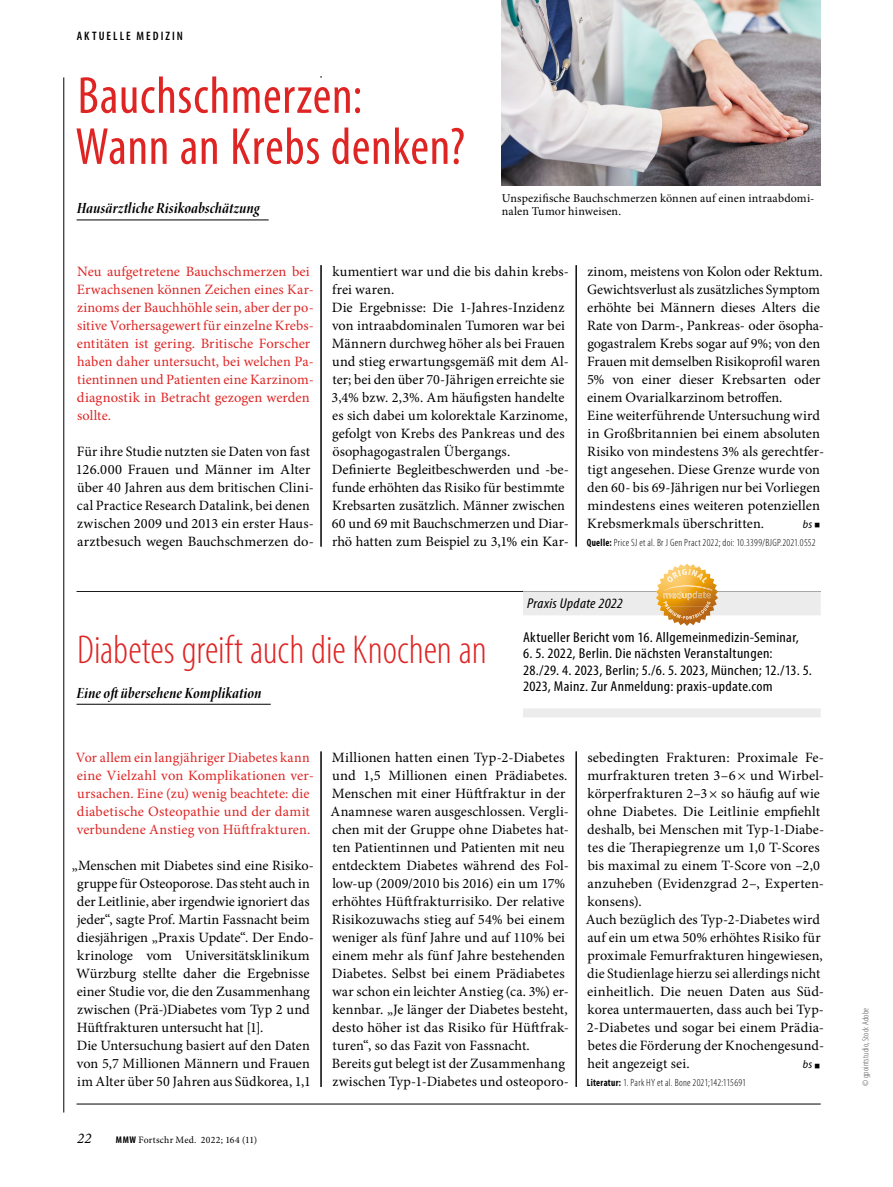
<style>
.page{position:relative;width:893px;height:1187px;background:#fff}
.page>*{position:absolute;margin:0;border:0;box-sizing:border-box;transform-origin:0 0}
.Title_kleinrot{font:condensed 52.5px/51px "Myriad Pro";letter-spacing:.015em;color:#de2524}
.Title_klein_schmalro{font:300 condensed 40.5px "Myriad Pro";letter-spacing:-.005em;color:#de2524}
.SuperTitle_1{font:15.75px "Minion Pro Bold Cn It Disp";letter-spacing:.005em;color:#000}
.t1{font:italic 14.85px "Minion Pro";color:#000}
.Para_Box_Linie{font:condensed 14.4px/16.5px "Myriad Pro";letter-spacing:.02em;color:#000;scale:1.1 1}
.Para_x{font:14.25px/18px "Minion Pro";letter-spacing:.005em;color:#000}
.Trailer_kleinrot{font:14.25px/18px "Minion Pro";letter-spacing:.005em;color:#de2524}
.Box_Heading_x{font:italic condensed 14.25px "Myriad Pro";letter-spacing:.015em;color:#000;scale:1.1 1}
.Category_x{font:600 condensed 12.3px "Myriad Pro";letter-spacing:.165em;color:#000}
.Image_Caption_x{font:12px/12.8px "Minion Pro";letter-spacing:.015em;color:#000}
.Para_x-2{font:italic semi-condensed 11.25px "Myriad Pro";color:#000}
.Source_x{font:300 condensed 10.5px "Myriad Pro";letter-spacing:.025em;color:#000}
.t2{font:9.75px "Minion Pro";letter-spacing:.025em;color:#000}
.Image_Source_x{font:300 condensed 9px "Myriad Pro";letter-spacing:.02em;color:#4d4d4c}
.s1{font-weight:700}
.s2{font-family:"Myriad Pro";font-weight:700;font-stretch:condensed}
</style>
<div class="page">
<hr style="left:77px;top:1103px;width:744px;height:1px;background:#000">
<hr style="left:64px;top:77px;width:1px;height:1035px;background:#000">
<hr style="left:77px;top:591px;width:744px;height:1px;background:#000">
<hr style="left:77px;top:704px;width:194px;height:1px;background:#000">
<hr style="left:321px;top:751px;width:1px;height:335px;background:#000">
<hr style="left:576px;top:751px;width:1px;height:335px;background:#000">
<hr style="left:77px;top:220px;width:192px;height:1px;background:#000">
<hr style="left:321px;top:265px;width:1px;height:281px;background:#000">
<hr style="left:576px;top:265px;width:1px;height:281px;background:#000">
<img style="left:502px;top:0;width:319px;height:185px">
<div style="left:523px;top:591px;width:298px;height:24px;background:#ececec"></div>
<div style="left:523px;top:708px;width:298px;height:9px;background:#ececec"></div>
<img style="left:674px;top:563px;width:26px;height:5px">
<img style="left:660px;top:606px;width:54px;height:19px">
<img style="left:656px;top:568px;width:62px;height:38px">
<img style="left:662px;top:585px;width:50px;height:6px">
<svg style="left:667px;top:569px;width:40px;height:14px"></svg>
<svg style="left:663px;top:589px;width:50px;height:30px"></svg>
<p class="Category_x" style="left:77px;top:29px;width:108px">AKTUELLE MEDIZIN</p>
<p class="Title_kleinrot" style="left:75px;top:69px;width:391px">Bauchschmerzen:<br>Wann an Krebs denken?</p>
<p class="SuperTitle_1" style="left:77px;top:199px;width:184px">Hausärztliche Risikoabschätzung</p>
<p class="Image_Caption_x" style="left:502px;top:192px;width:314px">Unspezifische Bauchschmerzen können auf einen intraabdomi&shy;nalen Tumor hinweisen.</p>
<p class="Trailer_kleinrot" style="left:77px;top:262px;width:238px">Neu aufgetretene Bauchschmerzen bei Erwachsenen können Zeichen eines Kar&shy;zinoms der Bauchhöhle sein, aber der po&shy;sitive Vorhersagewert für einzelne Krebs&shy;entitäten ist gering. Britische Forscher haben daher untersucht, bei welchen Pa&shy;tientinnen und Patienten eine Karzinom&shy;diagnostik in Betracht gezogen werden sollte.</p>
<p class="Para_x" style="left:76px;top:442px;width:240px">Für ihre Studie nutzten sie Daten von fast 126.000 Frauen und Männer im Alter über 40 Jahren aus dem britischen Clini&shy;cal Practice Research Datalink, bei denen zwischen 2009 und 2013 ein erster Haus&shy;arztbesuch wegen Bauchschmerzen do-</p>
<p class="Para_x" style="left:332px;top:262px;width:238px">kumentiert war und die bis dahin krebs&shy;frei waren.</p>
<p class="Para_x" style="left:332px;top:298px;width:239px">Die Ergebnisse: Die 1-Jahres-Inzidenz von intraabdominalen Tumoren war bei Männern durchweg höher als bei Frauen und stieg erwartungsgemäß mit dem Al&shy;ter; bei den über 70-Jährigen erreichte sie 3,4% bzw. 2,3%. Am häufigsten handelte es sich dabei um kolorektale Karzinome, gefolgt von Krebs des Pankreas und des ösophagogastralen Übergangs.</p>
<p class="Para_x" style="left:332px;top:460px;width:239px">Definierte Begleitbeschwerden und -be&shy;funde erhöhten das Risiko für bestimmte Krebsarten zusätzlich. Männer zwischen 60 und 69 mit Bauchschmerzen und Diar&shy;rhö hatten zum Beispiel zu 3,1% ein Kar-</p>
<p class="Para_x" style="left:587px;top:262px;width:239px">zinom, meistens von Kolon oder Rektum.<br>Gewichtsverlust als zusätzliches Symptom erhöhte bei Männern dieses Alters die Rate von Darm-, Pankreas- oder ösopha&shy;gogastralem Krebs sogar auf 9%; von den Frauen mit demselben Risikoprofil waren 5% von einer dieser Krebsarten oder einem Ovarialkarzinom betroffen.</p>
<p class="Para_x" style="left:587px;top:406px;width:239px">Eine weiterführende Untersuchung wird in Großbritannien bei einem absoluten Risiko von mindestens 3% als gerechtfer&shy;tigt angesehen. Diese Grenze wurde von den 60- bis 69-Jährigen nur bei Vorliegen mindestens eines weiteren potenziellen Krebsmerkmals überschritten.</p>
<p class="Para_x-2" style="left:803px;top:518px;width:19px">bs <sub>■</sub></p>
<p class="Source_x" style="left:587px;top:536px;width:230px"><span class="s1">Quelle:</span> Price SJ et al. Br J Gen Pract 2022; doi: 10.3399/BJGP.2021.0552</p>
<p class="Title_klein_schmalro" style="left:77px;top:627px;width:411px">Diabetes greift auch die Knochen an</p>
<p class="SuperTitle_1" style="left:77px;top:683px;width:186px">Eine oft übersehene Komplikation</p>
<p class="Box_Heading_x" style="left:527px;top:595px;width:88px">Praxis Update 2022</p>
<p class="Para_Box_Linie" style="left:523px;top:628px;width:252px">Aktueller Bericht vom 16. Allgemeinmedizin-Seminar,</p>
<p class="Para_Box_Linie" style="left:523px;top:645px;width:264px">6. 5. 2022, Berlin. Die nächsten Veranstaltungen:<br>28./29. 4. 2023, Berlin; 5./6. 5. 2023, München; 12./13. 5.<br>2023, Mainz. Zur Anmeldung: praxis-update.com</p>
<p class="Trailer_kleinrot" style="left:76px;top:748px;width:239px">Vor allem ein langjähriger Diabetes kann eine Vielzahl von Komplikationen ver&shy;ursachen. Eine (zu) wenig beachtete: die diabetische Osteopathie und der damit verbundene Anstieg von Hüftfrakturen.</p>
<p class="Para_x" style="left:72px;top:856px;width:243px">„Menschen mit Diabetes sind eine Risiko&shy;gruppe für Osteoporose. Das steht auch in der Leitlinie, aber irgendwie ignoriert das jeder“, sagte Prof. Martin Fassnacht beim diesjährigen „Praxis Update“. Der Endo&shy;krinologe vom Universitätsklinikum Würzburg stellte daher die Ergebnisse einer Studie vor, die den Zusammenhang zwischen (Prä-)Diabetes vom Typ 2 und Hüftfrakturen untersucht hat [1].</p>
<p class="Para_x" style="left:77px;top:1036px;width:236px;text-align:justify">Die Untersuchung basiert auf den Daten von 5,7 Millionen Männern und Frauen im Alter über 50 Jahren aus Südkorea, 1,1</p>
<p class="t1" style="left:77px;top:1128px;width:16px">22</p>
<p class="t2" style="left:116px;top:1132px;width:143px"><span class="s2">MMW</span> Fortschr Med. 2022; 164 (11)</p>
<p class="Para_x" style="left:331px;top:748px;width:240px">Millionen hatten einen Typ-2-Diabetes und 1,5 Millionen einen Prädiabetes.<br>Menschen mit einer Hüftfraktur in der Anamnese waren ausgeschlossen. Vergli&shy;chen mit der Gruppe ohne Diabetes hat&shy;ten Patientinnen und Patienten mit neu entdecktem Diabetes während des Fol&shy;low-up (2009/2010 bis 2016) ein um 17% erhöhtes Hüftfrakturrisiko. Der relative Risikozuwachs stieg auf 54% bei einem weniger als fünf Jahre und auf 110% bei einem mehr als fünf Jahre bestehenden Diabetes. Selbst bei einem Prädiabetes war schon ein leichter Anstieg (ca. 3%) er&shy;kennbar. „Je länger der Diabetes besteht, desto höher ist das Risiko für Hüftfrak&shy;turen“, so das Fazit von Fassnacht.</p>
<p class="Para_x" style="left:332px;top:1054px;width:238px">Bereits gut belegt ist der Zusammenhang zwischen Typ-1-Diabetes und osteoporo-</p>
<p class="Para_x" style="left:587px;top:748px;width:238px">sebedingten Frakturen: Proximale Fe&shy;murfrakturen treten 3–6× und Wirbel&shy;körperfrakturen 2–3× so häufig auf wie ohne Diabetes. Die Leitlinie empfiehlt deshalb, bei Menschen mit Typ-1-Diabe&shy;tes die Therapiegrenze um 1,0 T-Scores bis maximal zu einem T-Score von –2,0 anzuheben (Evidenzgrad 2–, Experten&shy;konsens).</p>
<p class="Para_x" style="left:586px;top:910px;width:240px">Auch bezüglich des Typ-2-Diabetes wird auf ein um etwa 50% erhöhtes Risiko für proximale Femurfrakturen hingewiesen, die Studienlage hierzu sei allerdings nicht einheitlich. Die neuen Daten aus Süd&shy;korea untermauerten, dass auch bei Typ-2-Diabetes und sogar bei einem Prädia&shy;betes die Förderung der Knochengesund&shy;heit angezeigt sei.</p>
<p class="Para_x-2" style="left:803px;top:1058px;width:19px">bs<sub>■</sub></p>
<p class="Source_x" style="left:587px;top:1076px;width:161px"><span class="s1">Literatur:</span> 1. Park HY et al. Bone 2021;142:115691</p>
<p class="Image_Source_x" style="left:861px;top:1085px;width:80px;rotate:-90deg">© gpointstudio, Stock Adobe</p>
</div>
